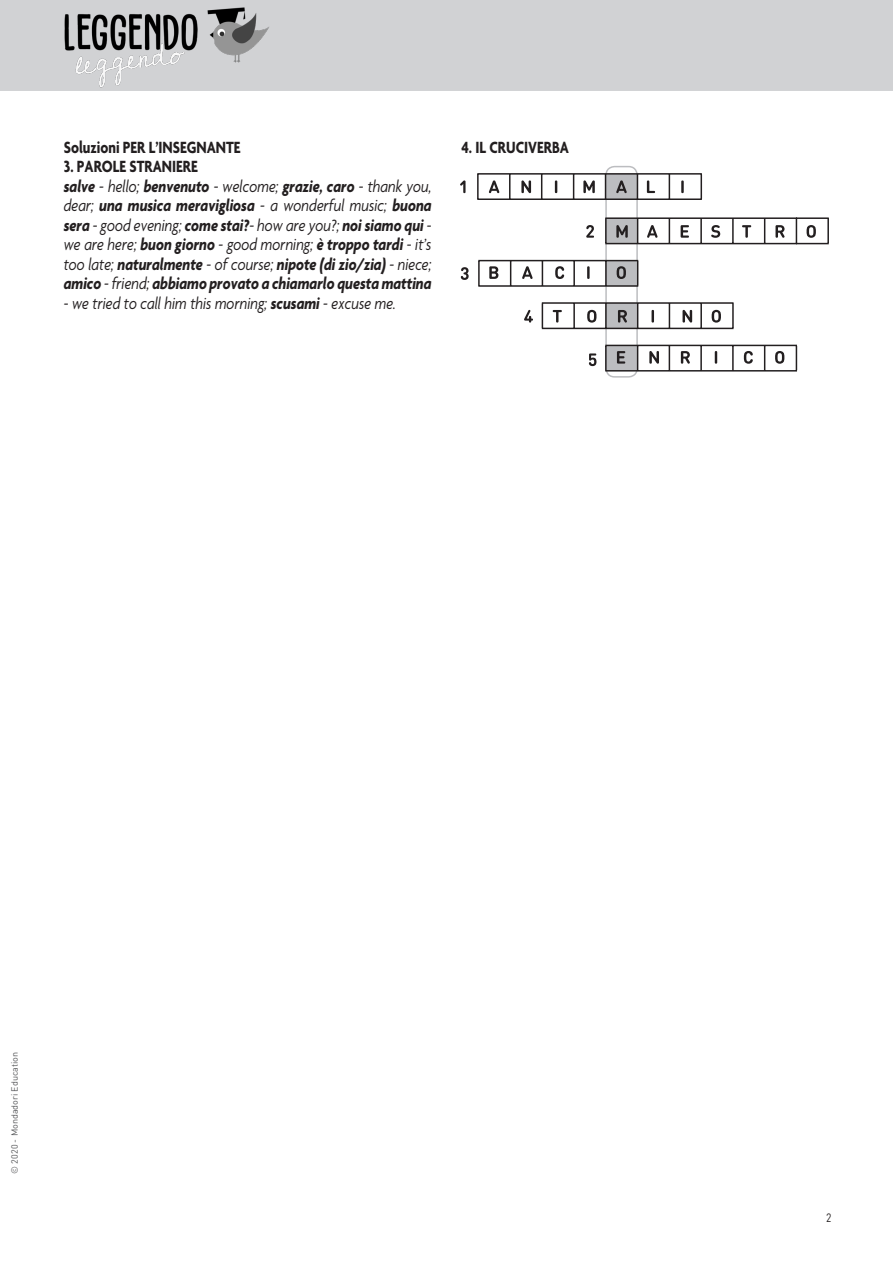
<style>
.page{position:relative;width:893px;height:1263px;background:#fff}
.page>*{position:absolute;margin:0;border:0;box-sizing:border-box;transform-origin:0 0}
.Testo{font:italic 700 17.55px/19.5px "Agenda";color:#231f20;text-align:justify;scale:.83 1}
.Testo-2{font:700 17.55px "Agenda";color:#231f20;scale:.83 1}
.Testo-3{font:italic 17.55px "Agenda";color:#231f20;scale:.83 1}
.t1{font:12px "DIN Round Pro";color:#231f20;scale:.85 1}
.t2{font:9px "DIN Round Pro";color:#57585a}
.s1{font-weight:400}
.s2{font-weight:700}
</style>
<div class="page">
<div style="left:0;top:0;width:893px;height:91px;background:#d1d2d4"></div>
<img style="left:206px;top:7px;width:64px;height:57px">
<img style="left:64px;top:12px;width:134px;height:76px">
<div style="left:605px;top:166px;width:33px;height:212px;border:2px solid #bcbdc0;border-radius:9px"></div>
<div style="left:606px;top:303px;width:32px;height:25px;background:#bcbdc0"></div>
<hr style="left:542px;top:302px;width:32px;height:2px;background:#231f20">
<svg style="left:542px;top:304px;width:1px;height:24px"></svg>
<hr style="left:574px;top:302px;width:32px;height:2px;background:#231f20">
<hr style="left:573px;top:304px;width:2px;height:24px;background:#231f20">
<hr style="left:606px;top:302px;width:32px;height:2px;background:#231f20">
<hr style="left:605px;top:304px;width:2px;height:24px;background:#231f20">
<hr style="left:638px;top:302px;width:31px;height:2px;background:#231f20">
<svg style="left:637px;top:304px;width:1px;height:24px"></svg>
<hr style="left:669px;top:302px;width:32px;height:2px;background:#231f20">
<svg style="left:669px;top:304px;width:1px;height:24px"></svg>
<hr style="left:701px;top:302px;width:32px;height:2px;background:#231f20">
<hr style="left:700px;top:304px;width:2px;height:24px;background:#231f20">
<hr style="left:732px;top:304px;width:2px;height:24px;background:#231f20">
<hr style="left:542px;top:328px;width:32px;height:1px;background:#231f20">
<hr style="left:574px;top:328px;width:32px;height:1px;background:#231f20">
<hr style="left:606px;top:328px;width:32px;height:1px;background:#231f20">
<hr style="left:638px;top:328px;width:31px;height:1px;background:#231f20">
<hr style="left:669px;top:328px;width:32px;height:1px;background:#231f20">
<hr style="left:701px;top:328px;width:32px;height:1px;background:#231f20">
<div style="left:607px;top:218px;width:31px;height:26px;background:#bcbdc0"></div>
<hr style="left:605px;top:217px;width:33px;height:2px;background:#231f20">
<hr style="left:605px;top:219px;width:2px;height:24px;background:#231f20">
<hr style="left:638px;top:217px;width:31px;height:2px;background:#231f20">
<svg style="left:637px;top:219px;width:1px;height:24px"></svg>
<hr style="left:669px;top:217px;width:32px;height:2px;background:#231f20">
<svg style="left:669px;top:219px;width:1px;height:24px"></svg>
<hr style="left:701px;top:217px;width:32px;height:2px;background:#231f20">
<hr style="left:700px;top:219px;width:2px;height:24px;background:#231f20">
<hr style="left:733px;top:217px;width:32px;height:2px;background:#231f20">
<hr style="left:732px;top:219px;width:2px;height:24px;background:#231f20">
<hr style="left:765px;top:217px;width:32px;height:2px;background:#231f20">
<svg style="left:764px;top:219px;width:1px;height:24px"></svg>
<svg style="left:796px;top:219px;width:1px;height:24px"></svg>
<hr style="left:605px;top:243px;width:33px;height:1px;background:#231f20">
<hr style="left:638px;top:243px;width:31px;height:1px;background:#231f20">
<hr style="left:669px;top:243px;width:32px;height:1px;background:#231f20">
<hr style="left:701px;top:243px;width:32px;height:1px;background:#231f20">
<hr style="left:733px;top:243px;width:32px;height:1px;background:#231f20">
<hr style="left:765px;top:243px;width:32px;height:1px;background:#231f20">
<hr style="left:796px;top:217px;width:33px;height:2px;background:#231f20">
<hr style="left:827px;top:219px;width:2px;height:24px;background:#231f20">
<hr style="left:796px;top:243px;width:33px;height:1px;background:#231f20">
<div style="left:606px;top:345px;width:32px;height:26px;background:#bcbdc0"></div>
<hr style="left:605px;top:345px;width:33px;height:1px;background:#231f20">
<hr style="left:605px;top:346px;width:2px;height:24px;background:#231f20">
<hr style="left:638px;top:345px;width:31px;height:1px;background:#231f20">
<svg style="left:637px;top:346px;width:1px;height:24px"></svg>
<hr style="left:669px;top:345px;width:32px;height:1px;background:#231f20">
<svg style="left:669px;top:346px;width:1px;height:24px"></svg>
<hr style="left:701px;top:345px;width:32px;height:1px;background:#231f20">
<hr style="left:700px;top:346px;width:2px;height:24px;background:#231f20">
<hr style="left:733px;top:345px;width:32px;height:1px;background:#231f20">
<hr style="left:732px;top:346px;width:2px;height:24px;background:#231f20">
<hr style="left:765px;top:345px;width:32px;height:1px;background:#231f20">
<svg style="left:764px;top:346px;width:1px;height:24px"></svg>
<svg style="left:796px;top:346px;width:1px;height:24px"></svg>
<hr style="left:605px;top:370px;width:33px;height:2px;background:#231f20">
<hr style="left:638px;top:370px;width:31px;height:2px;background:#231f20">
<hr style="left:669px;top:370px;width:32px;height:2px;background:#231f20">
<hr style="left:701px;top:370px;width:32px;height:2px;background:#231f20">
<hr style="left:733px;top:370px;width:32px;height:2px;background:#231f20">
<hr style="left:765px;top:370px;width:32px;height:2px;background:#231f20">
<div style="left:606px;top:261px;width:32px;height:25px;background:#bcbdc0"></div>
<hr style="left:478px;top:260px;width:33px;height:1px;background:#231f20">
<hr style="left:478px;top:261px;width:2px;height:24px;background:#231f20">
<hr style="left:511px;top:260px;width:31px;height:1px;background:#231f20">
<svg style="left:510px;top:261px;width:1px;height:24px"></svg>
<hr style="left:542px;top:260px;width:32px;height:1px;background:#231f20">
<svg style="left:542px;top:261px;width:1px;height:24px"></svg>
<hr style="left:574px;top:260px;width:32px;height:1px;background:#231f20">
<hr style="left:573px;top:261px;width:2px;height:24px;background:#231f20">
<hr style="left:606px;top:260px;width:32px;height:1px;background:#231f20">
<hr style="left:605px;top:261px;width:2px;height:24px;background:#231f20">
<svg style="left:637px;top:261px;width:1px;height:24px"></svg>
<hr style="left:478px;top:285px;width:33px;height:2px;background:#231f20">
<hr style="left:511px;top:285px;width:31px;height:2px;background:#231f20">
<hr style="left:542px;top:285px;width:32px;height:2px;background:#231f20">
<hr style="left:574px;top:285px;width:32px;height:2px;background:#231f20">
<hr style="left:606px;top:285px;width:32px;height:2px;background:#231f20">
<svg style="left:460px;top:180px;width:6px;height:13px"></svg>
<svg style="left:489px;top:180px;width:10px;height:13px"></svg>
<svg style="left:521px;top:180px;width:10px;height:13px"></svg>
<svg style="left:555px;top:180px;width:2px;height:13px"></svg>
<svg style="left:586px;top:225px;width:8px;height:13px"></svg>
<svg style="left:461px;top:267px;width:8px;height:13px"></svg>
<svg style="left:524px;top:310px;width:9px;height:13px"></svg>
<svg style="left:589px;top:353px;width:7px;height:13px"></svg>
<div style="left:605px;top:174px;width:32px;height:25px;background:#bcbdc0"></div>
<hr style="left:477px;top:173px;width:33px;height:2px;background:#231f20">
<hr style="left:477px;top:174px;width:2px;height:25px;background:#231f20">
<hr style="left:510px;top:173px;width:32px;height:2px;background:#231f20">
<svg style="left:509px;top:175px;width:1px;height:23px"></svg>
<hr style="left:542px;top:173px;width:32px;height:2px;background:#231f20">
<svg style="left:541px;top:175px;width:1px;height:23px"></svg>
<hr style="left:574px;top:173px;width:31px;height:2px;background:#231f20">
<svg style="left:573px;top:175px;width:1px;height:23px"></svg>
<hr style="left:605px;top:173px;width:32px;height:2px;background:#231f20">
<svg style="left:605px;top:175px;width:1px;height:23px"></svg>
<hr style="left:637px;top:173px;width:32px;height:2px;background:#231f20">
<svg style="left:637px;top:175px;width:1px;height:23px"></svg>
<hr style="left:669px;top:173px;width:33px;height:2px;background:#231f20">
<svg style="left:669px;top:175px;width:1px;height:23px"></svg>
<hr style="left:700px;top:174px;width:2px;height:25px;background:#231f20">
<hr style="left:477px;top:198px;width:33px;height:2px;background:#231f20">
<hr style="left:510px;top:198px;width:32px;height:2px;background:#231f20">
<hr style="left:542px;top:198px;width:32px;height:2px;background:#231f20">
<hr style="left:574px;top:198px;width:31px;height:2px;background:#231f20">
<hr style="left:605px;top:198px;width:32px;height:2px;background:#231f20">
<hr style="left:637px;top:198px;width:32px;height:2px;background:#231f20">
<hr style="left:669px;top:198px;width:33px;height:2px;background:#231f20">
<svg style="left:583px;top:180px;width:12px;height:13px"></svg>
<svg style="left:616px;top:225px;width:12px;height:13px"></svg>
<svg style="left:616px;top:180px;width:11px;height:13px"></svg>
<svg style="left:647px;top:225px;width:11px;height:13px"></svg>
<svg style="left:681px;top:225px;width:8px;height:13px"></svg>
<svg style="left:711px;top:225px;width:9px;height:13px"></svg>
<svg style="left:742px;top:225px;width:9px;height:13px"></svg>
<svg style="left:489px;top:266px;width:9px;height:13px"></svg>
<svg style="left:522px;top:266px;width:11px;height:13px"></svg>
<svg style="left:555px;top:266px;width:9px;height:13px"></svg>
<svg style="left:587px;top:266px;width:3px;height:13px"></svg>
<svg style="left:617px;top:266px;width:9px;height:13px"></svg>
<svg style="left:712px;top:310px;width:9px;height:13px"></svg>
<svg style="left:553px;top:310px;width:9px;height:13px"></svg>
<svg style="left:587px;top:310px;width:9px;height:13px"></svg>
<svg style="left:618px;top:310px;width:9px;height:13px"></svg>
<svg style="left:652px;top:310px;width:2px;height:13px"></svg>
<svg style="left:682px;top:310px;width:10px;height:13px"></svg>
<svg style="left:775px;top:225px;width:9px;height:13px"></svg>
<svg style="left:617px;top:351px;width:8px;height:13px"></svg>
<svg style="left:649px;top:351px;width:10px;height:13px"></svg>
<svg style="left:681px;top:351px;width:9px;height:13px"></svg>
<svg style="left:715px;top:351px;width:2px;height:13px"></svg>
<svg style="left:744px;top:351px;width:9px;height:13px"></svg>
<svg style="left:775px;top:351px;width:9px;height:13px"></svg>
<svg style="left:807px;top:225px;width:9px;height:13px"></svg>
<svg style="left:647px;top:180px;width:8px;height:13px"></svg>
<svg style="left:681px;top:180px;width:3px;height:13px"></svg>
<p class="Testo-2" style="left:64px;top:138px;width:214px">Soluzioni PER L’INSEGNANTE</p>
<p class="Testo-2" style="left:64px;top:157px;width:163px">3. PAROLE STRANIERE</p>
<p class="Testo" style="left:64px;top:178px;width:445px">salve <span class="s1">- hello;</span> benvenuto <span class="s1">- welcome;</span> grazie, caro <span class="s1">- thank you, dear;</span> una musica meravigliosa <span class="s1">- a wonderful music;</span> buona sera <span class="s1">- good evening;</span> come stai?<span class="s1">- how are you?;</span> noi siamo qui <span class="s1">- we are here;</span> buon giorno <span class="s1">- good morning;</span> è troppo tardi <span class="s1">- it’s too late;</span> naturalmente <span class="s1">- of course;</span> nipote (di zio/zia) <span class="s1">- niece; </span>amico <span class="s1">- friend;</span> abbiamo provato a chiamarlo questa mattina</p>
<p class="Testo-3" style="left:64px;top:293px;width:402px">- we tried to call him this morning; <span class="s2">scusami</span> - excuse me.</p>
<p class="Testo-2" style="left:461px;top:138px;width:131px">4. IL CRUCIVERBA</p>
<p class="t2" style="left:8px;top:1174px;width:123px;rotate:-90deg">© 2020 - Mondadori Education</p>
<p class="t1" style="left:826px;top:1210px;width:8px">2</p>
</div>
